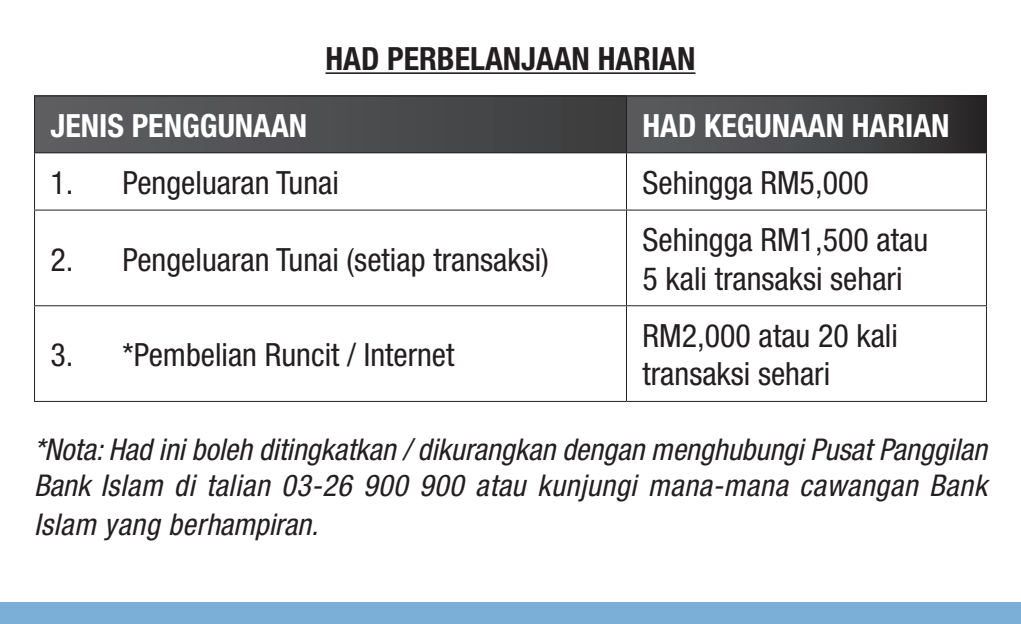
<style>
.page{position:relative;width:1021px;height:624px;background:#fff}
.page>*{position:absolute;margin:0;border:0;box-sizing:border-box;transform-origin:0 0}
.t1{font:condensed 32px/38.4px "Helvetica Neue";color:#231f20}
.t2{font:700 condensed 32px "Helvetica Neue";color:#fff}
.t3{font:700 condensed 32px "Helvetica Neue";color:#231f20}
.t4{font:italic condensed 30px/37.2px "Helvetica Neue";letter-spacing:.02em;color:#231f20;text-align:justify}
</style>
<div class="page">
<div style="left:0;top:602px;width:1020px;height:22px;background:#7bafd8"></div>
<svg style="left:1020px;top:602px;width:1px;height:22px"></svg>
<hr style="left:325px;top:72px;width:370px;height:2px;background:#231f20">
<div style="left:35px;top:96px;width:591px;height:57px;background:linear-gradient(to right,#5f5f62,#3c3d3d)"></div>
<div style="left:626px;top:96px;width:360px;height:57px;background:linear-gradient(to right,#606264,#2f2d2e)"></div>
<hr style="left:34px;top:153px;width:1px;height:56px;background:#231f20">
<hr style="left:626px;top:153px;width:1px;height:56px;background:#231f20">
<hr style="left:985px;top:153px;width:2px;height:56px;background:#231f20">
<hr style="left:34px;top:209px;width:592px;height:2px;background:#231f20">
<hr style="left:34px;top:210px;width:1px;height:95px;background:#231f20">
<hr style="left:626px;top:209px;width:360px;height:2px;background:#231f20">
<hr style="left:626px;top:210px;width:1px;height:95px;background:#231f20">
<hr style="left:985px;top:210px;width:2px;height:95px;background:#231f20">
<hr style="left:34px;top:305px;width:592px;height:1px;background:#231f20">
<hr style="left:34px;top:306px;width:1px;height:95px;background:#231f20">
<hr style="left:626px;top:305px;width:360px;height:1px;background:#231f20">
<hr style="left:626px;top:306px;width:1px;height:95px;background:#231f20">
<hr style="left:985px;top:306px;width:2px;height:95px;background:#231f20">
<hr style="left:34px;top:401px;width:592px;height:1px;background:#231f20">
<hr style="left:626px;top:401px;width:360px;height:1px;background:#231f20">
<hr style="left:34px;top:95px;width:592px;height:2px;background:#231f20">
<hr style="left:34px;top:96px;width:1px;height:56px;background:#231f20">
<hr style="left:34px;top:152px;width:592px;height:1px;background:#231f20">
<hr style="left:626px;top:96px;width:1px;height:56px;background:#231f20">
<hr style="left:626px;top:95px;width:360px;height:2px;background:#231f20">
<hr style="left:985px;top:96px;width:2px;height:56px;background:#231f20">
<hr style="left:626px;top:152px;width:360px;height:1px;background:#231f20">
<p class="t3" style="left:325px;top:39px;width:371px">HAD PERBELANJAAN HARIAN</p>
<p class="t2" style="left:51px;top:106px;width:258px">JENIS PENGGUNAAN</p>
<p class="t2" style="left:642px;top:106px;width:309px">HAD KEGUNAAN HARIAN</p>
<p class="t1" style="left:51px;top:163px;width:290px">1. Pengeluaran Tunai</p>
<p class="t1" style="left:642px;top:163px;width:228px">Sehingga RM5,000</p>
<p class="t1" style="left:51px;top:240px;width:500px">2. Pengeluaran Tunai (setiap transaksi)</p>
<p class="t1" style="left:51px;top:335px;width:405px">3. *Pembelian Runcit / Internet</p>
<p class="t1" style="left:642px;top:220px;width:287px">Sehingga RM1,500 atau<br>5 kali transaksi sehari</p>
<p class="t1" style="left:642px;top:316px;width:257px">RM2,000 atau 20 kali transaksi sehari</p>
<p class="t4" style="left:34px;top:431px;width:954px">*Nota: Had ini boleh ditingkatkan / dikurangkan dengan menghubungi Pusat Panggilan Bank Islam di talian 03-26 900 900 atau kunjungi mana-mana cawangan Bank Islam yang berhampiran.</p>
</div>
